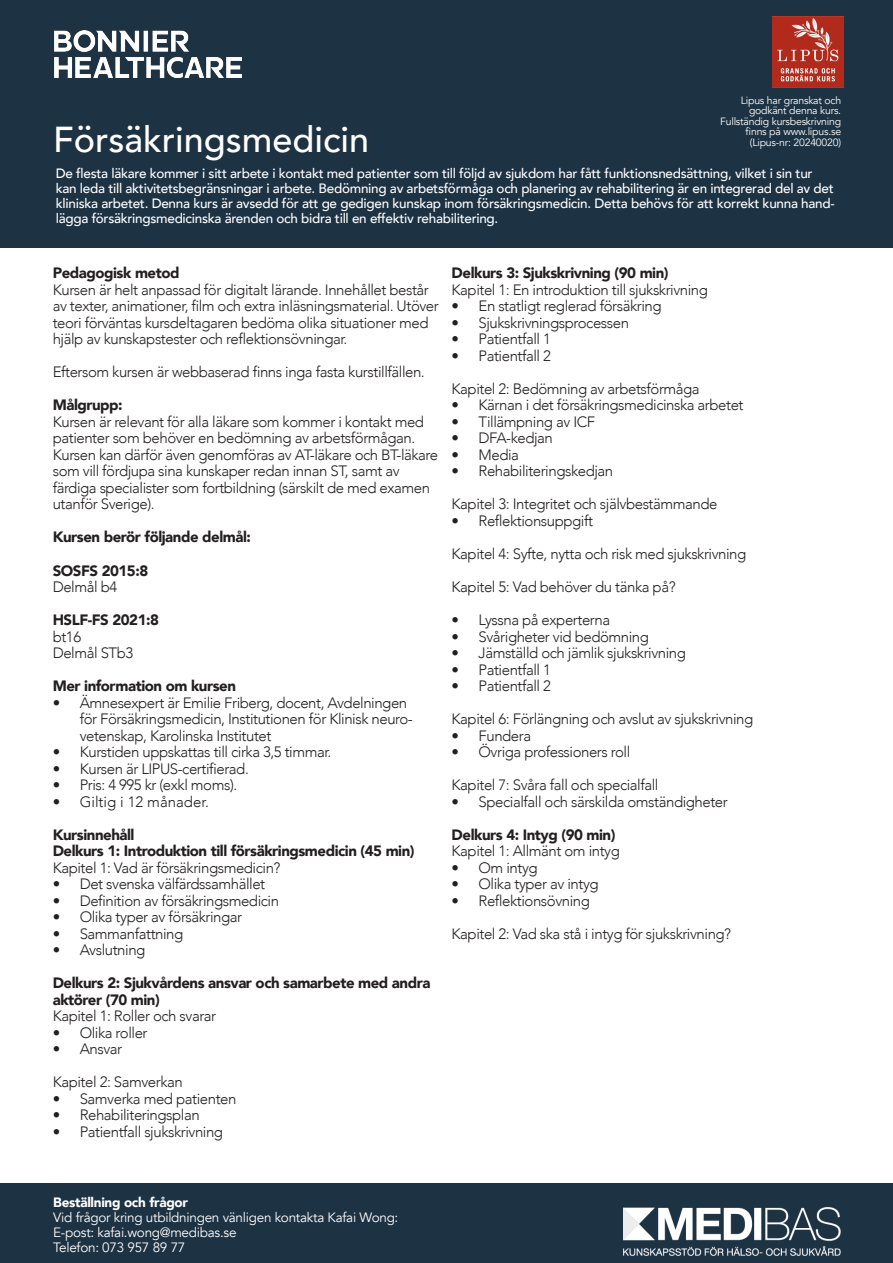
<style>
.page{position:relative;width:893px;height:1263px;background:#fff}
.page>*{position:absolute;margin:0;border:0;box-sizing:border-box;transform-origin:0 0}
.t1{font:500 36px "Avenir";color:#fff}
.t2{font:300 15px/16.5px "Avenir";letter-spacing:-.03em;color:#231f20}
.t3{font:900 15px/16.5px "Avenir";letter-spacing:-.03em;color:#231f20}
.t4{font:300 15px "Avenir";color:#231f20}
.t5{font:500 13.5px/15px "Avenir";letter-spacing:-.02em;color:#fff}
.t6{font:13.5px/15px "Avenir";letter-spacing:-.02em;color:#fff}
.t7{font:900 13.5px "Avenir";letter-spacing:-.02em;color:#fff}
.t8{font:10.5px/10.5px "Avenir";letter-spacing:-.02em;color:#fff;text-align:right}
</style>
<div class="page">
<div style="left:0;top:1183px;width:893px;height:80px;background:#1d3243"></div>
<div style="left:0;top:0;width:893px;height:248px;background:#1d3243"></div>
<img style="left:773px;top:17px;width:70px;height:70px">
<img style="left:624px;top:1207px;width:216px;height:48px">
<img style="left:54px;top:31px;width:188px;height:46px">
<h1 class="t1" style="left:53px;top:116px;width:318px">Försäkringsmedicin</h1>
<p class="t8" style="left:720px;top:95px;width:123px">Lipus har granskat och godkänt denna kurs.<br>Fullständig kursbeskrivning finns på www.lipus.se (Lipus-nr: 20240020)</p>
<p class="t5" style="left:56px;top:166px;width:780px">De flesta läkare kommer i sitt arbete i kontakt med patienter som till följd av sjukdom har fått funktionsnedsättning, vilket i sin tur kan leda till aktivitetsbegränsningar i arbete. Bedömning av arbetsförmåga och planering av rehabilitering är en integrerad del av det kliniska arbetet. Denna kurs är avsedd för att ge gedigen kunskap inom försäkringsmedicin. Detta behövs för att korrekt kunna hand&shy;lägga försäkringsmedicinska ärenden och bidra till en effektiv rehabilitering.</p>
<p class="t3" style="left:53px;top:265px;width:128px">Pedagogisk metod</p>
<p class="t2" style="left:53px;top:282px;width:388px">Kursen är helt anpassad för digitalt lärande. Innehållet består av texter, animationer, film och extra inläsningsmaterial. Utöver teori förväntas kursdeltagaren bedöma olika situationer med hjälp av kunskapstester och reflektionsövningar.</p>
<p class="t2" style="left:53px;top:364px;width:374px">Eftersom kursen är webbaserad finns inga fasta kurstillfällen.</p>
<p class="t3" style="left:53px;top:397px;width:72px">Målgrupp:</p>
<p class="t2" style="left:53px;top:414px;width:387px">Kursen är relevant för alla läkare som kommer i kontakt med patienter som behöver en bedömning av arbetsförmågan.<br>Kursen kan därför även genomföras av AT-läkare och BT-läkare som vill fördjupa sina kunskaper redan innan ST, samt av färdiga specialister som fortbildning (särskilt de med examen utanför Sverige).</p>
<p class="t3" style="left:53px;top:529px;width:200px">Kursen berör följande delmål:</p>
<p class="t3" style="left:53px;top:562px;width:97px">SOSFS 2015:8</p>
<p class="t2" style="left:53px;top:579px;width:66px">Delmål b4</p>
<p class="t3" style="left:53px;top:612px;width:108px">HSLF-FS 2021:8</p>
<p class="t2" style="left:53px;top:628px;width:82px">bt16<br>Delmål STb3</p>
<p class="t3" style="left:53px;top:678px;width:185px">Mer information om kursen</p>
<p class="t2" style="left:80px;top:694px;width:335px;text-indent:-27px">• Ämnesexpert är Emilie Friberg, docent, Avdelningen för Försäkringsmedicin, Institutionen för Klinisk neuro&shy;vetenskap, Karolinska Institutet</p>
<p class="t2" style="left:53px;top:744px;width:280px">• Kurstiden uppskattas till cirka 3,5 timmar.</p>
<p class="t2" style="left:53px;top:760px;width:198px">• Kursen är LIPUS-certifierad.</p>
<p class="t2" style="left:53px;top:777px;width:186px">• Pris: 4 995 kr (exkl moms).</p>
<p class="t4" style="left:53px;top:791px;width:158px">• Giltig i 12 månader.</p>
<p class="t3" style="left:53px;top:826px;width:363px">Kursinnehåll<br>Delkurs 1: Introduktion till försäkringsmedicin (45 min)</p>
<p class="t2" style="left:53px;top:859px;width:229px">Kapitel 1: Vad är försäkringsmedicin?</p>
<p class="t2" style="left:53px;top:876px;width:214px">• Det svenska välfärdssamhället</p>
<p class="t2" style="left:53px;top:892px;width:228px">• Definition av försäkringsmedicin</p>
<p class="t2" style="left:53px;top:909px;width:191px">• Olika typer av försäkringar</p>
<p class="t2" style="left:53px;top:925px;width:132px">• Sammanfattning</p>
<p class="t2" style="left:53px;top:942px;width:94px">• Avslutning</p>
<p class="t3" style="left:53px;top:975px;width:379px">Delkurs 2: Sjukvårdens ansvar och samarbete med andra aktörer (70 min)</p>
<p class="t2" style="left:53px;top:1008px;width:165px">Kapitel 1: Roller och svarar</p>
<p class="t2" style="left:53px;top:1024px;width:96px">• Olika roller</p>
<p class="t2" style="left:53px;top:1041px;width:71px">• Ansvar</p>
<p class="t2" style="left:53px;top:1074px;width:132px">Kapitel 2: Samverkan</p>
<p class="t2" style="left:53px;top:1090px;width:185px">• Samverka med patienten</p>
<p class="t2" style="left:53px;top:1107px;width:148px">• Rehabiliteringsplan</p>
<p class="t2" style="left:53px;top:1123px;width:172px">• Patientfall sjukskrivning</p>
<p class="t3" style="left:452px;top:265px;width:218px">Delkurs 3: Sjukskrivning (90 min)</p>
<p class="t2" style="left:452px;top:282px;width:258px">Kapitel 1: En introduktion till sjukskrivning</p>
<p class="t2" style="left:452px;top:298px;width:211px">• En statligt reglerad försäkring</p>
<p class="t2" style="left:452px;top:315px;width:179px">• Sjukskrivningsprocessen</p>
<p class="t2" style="left:452px;top:331px;width:101px">• Patientfall 1</p>
<p class="t2" style="left:452px;top:348px;width:101px">• Patientfall 2</p>
<p class="t2" style="left:452px;top:381px;width:250px">Kapitel 2: Bedömning av arbetsförmåga</p>
<p class="t2" style="left:452px;top:397px;width:293px">• Kärnan i det försäkringsmedicinska arbetet</p>
<p class="t2" style="left:452px;top:414px;width:145px">• Tillämpning av ICF</p>
<p class="t2" style="left:452px;top:430px;width:103px">• DFA-kedjan</p>
<p class="t2" style="left:452px;top:447px;width:69px">• Media</p>
<p class="t2" style="left:452px;top:463px;width:163px">• Rehabiliteringskedjan</p>
<p class="t2" style="left:452px;top:496px;width:267px">Kapitel 3: Integritet och självbestämmande</p>
<p class="t2" style="left:452px;top:513px;width:143px">• Reflektionsuppgift</p>
<p class="t2" style="left:452px;top:546px;width:296px">Kapitel 4: Syfte, nytta och risk med sjukskrivning</p>
<p class="t2" style="left:452px;top:579px;width:226px">Kapitel 5: Vad behöver du tänka på?</p>
<p class="t2" style="left:452px;top:612px;width:160px">• Lyssna på experterna</p>
<p class="t2" style="left:452px;top:628px;width:199px">• Svårigheter vid bedömning</p>
<p class="t2" style="left:452px;top:645px;width:236px">• Jämställd och jämlik sjukskrivning</p>
<p class="t2" style="left:452px;top:661px;width:101px">• Patientfall 1</p>
<p class="t2" style="left:452px;top:678px;width:101px">• Patientfall 2</p>
<p class="t2" style="left:452px;top:711px;width:303px">Kapitel 6: Förlängning och avslut av sjukskrivning</p>
<p class="t2" style="left:452px;top:727px;width:81px">• Fundera</p>
<p class="t2" style="left:452px;top:744px;width:180px">• Övriga professioners roll</p>
<p class="t2" style="left:452px;top:777px;width:208px">Kapitel 7: Svåra fall och specialfall</p>
<p class="t2" style="left:452px;top:793px;width:278px">• Specialfall och särskilda omständigheter</p>
<p class="t3" style="left:452px;top:826px;width:165px">Delkurs 4: Intyg (90 min)</p>
<p class="t2" style="left:452px;top:843px;width:170px">Kapitel 1: Allmänt om intyg</p>
<p class="t2" style="left:452px;top:859px;width:88px">• Om intyg</p>
<p class="t2" style="left:452px;top:876px;width:149px">• Olika typer av intyg</p>
<p class="t2" style="left:452px;top:892px;width:140px">• Reflektionsövning</p>
<p class="t2" style="left:452px;top:925px;width:281px">Kapitel 2: Vad ska stå i intyg för sjukskrivning?</p>
<p class="t7" style="left:53px;top:1194px;width:136px">Beställning och frågor</p>
<p class="t6" style="left:53px;top:1210px;width:347px">Vid frågor kring utbildningen vänligen kontakta Kafai Wong:<br>E-post: kafai.wong@medibas.se<br>Telefon: 073 957 89 77</p>
</div>
